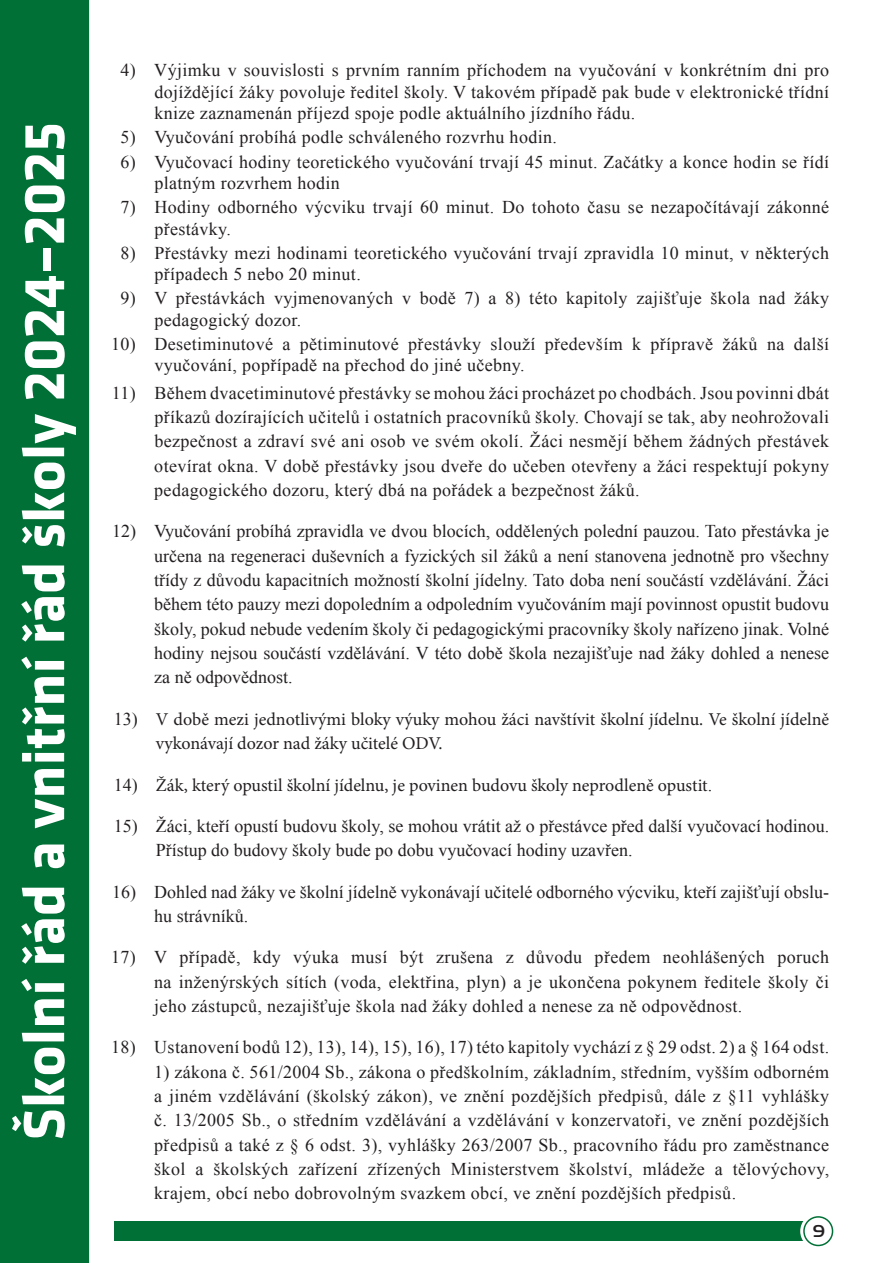
<style>
.page{position:relative;width:893px;height:1263px;background:#fff}
.page>*{position:absolute;margin:0;border:0;box-sizing:border-box;transform-origin:0 0}
.t1{font:700 60px "Klavika";color:#fff}
.t2{font:18px/24.3px "Times New Roman";letter-spacing:.02em;color:#231f20;text-align:justify}
.t3{font:18px/24.3px "Times New Roman";color:#231f20}
.t4{font:18px/24.3px "Minion Pro";color:#231f20}
.t5{font:500 18px "Handel Gothic DOT";color:#231f20}
.s1{font-family:"Times New Roman"}
</style>
<div class="page">
<div style="left:115px;top:1221px;width:698px;height:20px;background:#007036"></div>
<div style="left:800px;top:1213px;width:36px;height:36px;border:8px solid #fff;border-radius:50%"></div>
<div style="left:804px;top:1217px;width:28px;height:28px;background:#fff;border-radius:50%"></div>
<div style="left:803px;top:1216px;width:30px;height:30px;border:2px solid #007036;border-radius:50%"></div>
<div style="left:0;top:0;width:88px;height:1263px;background:#007036"></div>
<h1 class="t1" style="left:12px;top:1141px;width:1020px;rotate:-90deg">Školní řád a vnitřní řád školy 2024–2025</h1>
<p class="t2" style="left:154px;top:59px;width:676px;line-height:21.3px;text-indent:-34px">4) Výjimku v souvislosti s prvním ranním příchodem na vyučování v konkrétním dni pro dojíždějící žáky povoluje ředitel školy. V takovém případě pak bude v elektronické třídní knize zaznamenán příjezd spoje podle aktuálního jízdního řádu.</p>
<p class="t2" style="left:121px;top:125px;width:438px">5) Vyučování probíhá podle schváleného rozvrhu hodin.</p>
<p class="t2" style="left:154px;top:151px;width:676px;line-height:21.3px;text-indent:-34px">6) Vyučovací hodiny teoretického vyučování trvají 45 minut. Začátky a konce hodin se řídí platným rozvrhem hodin</p>
<p class="t2" style="left:154px;top:196px;width:676px;line-height:21.3px;text-indent:-34px">7) Hodiny odborného výcviku trvají 60 minut. Do tohoto času se nezapočítávají zákonné přestávky.</p>
<p class="t2" style="left:154px;top:242px;width:676px;line-height:21.3px;text-indent:-34px">8) Přestávky mezi hodinami teoretického vyučování trvají zpravidla 10 minut, v některých případech 5 nebo 20 minut.</p>
<p class="t2" style="left:154px;top:287px;width:676px;line-height:21.3px;text-indent:-34px">9) V přestávkách vyjmenovaných v bodě 7) a 8) této kapitoly zajišťuje škola nad žáky pedagogický dozor.</p>
<p class="t2" style="left:154px;top:333px;width:676px;line-height:21.3px;text-indent:-43px">10) Desetiminutové a pětiminutové přestávky slouží především k přípravě žáků na další vyučování, popřípadě na přechod do jiné učebny.</p>
<p class="t2" style="left:154px;top:380px;width:676px;text-indent:-42px">11) Během dvacetiminutové přestávky se mohou žáci procházet po chodbách. Jsou povinni dbát příkazů dozírajících učitelů i ostatních pracovníků školy. Chovají se tak, aby neohrožovali bezpečnost a zdraví své ani osob ve svém okolí. Žáci nesmějí během žádných přestávek otevírat okna. V době přestávky jsou dveře do učeben otevřeny a žáci respektují pokyny pedagogického dozoru, který dbá na pořádek a bezpečnost žáků.</p>
<p class="t2" style="left:154px;top:519px;width:676px;text-indent:-42px">12) Vyučování probíhá zpravidla ve dvou blocích, oddělených polední pauzou. Tato přestávka je určena na regeneraci duševních a fyzických sil žáků a není stanovena jednotně pro všechny třídy z důvodu kapacitních možností školní jídelny. Tato doba není součástí vzdělávání. Žáci během této pauzy mezi dopoledním a odpoledním vyučováním mají povinnost opustit budovu školy, pokud nebude vedením školy či pedagogickými pracovníky školy nařízeno jinak. Volné hodiny nejsou součástí vzdělávání. V této době škola nezajišťuje nad žáky dohled a nenese za ně odpovědnost.</p>
<p class="t4" style="left:156px;top:707px;width:675px;text-indent:-42px"><span class="s1">13)</span> V době mezi jednotlivými bloky výuky mohou žáci navštívit školní jídelnu. Ve školní jídelně vykonávají dozor nad žáky učitelé ODV.</p>
<p class="t4" style="left:114px;top:773px;width:600px"><span class="s1">14)</span> Žák, který opustil školní jídelnu, je povinen budovu školy neprodleně opustit<span class="s1">.</span></p>
<p class="t3" style="left:156px;top:813px;width:675px;text-indent:-42px">15) Žáci, kteří opustí budovu školy, se mohou vrátit až o přestávce před další vyučovací hodinou.<br>Přístup do budovy školy bude po dobu vyučovací hodiny uzavřen.</p>
<p class="t3" style="left:154px;top:879px;width:676px;text-indent:-42px">16) Dohled nad žáky ve školní jídelně vykonávají učitelé odborného výcviku, kteří zajišťují obslu&shy;hu strávníků.</p>
<p class="t2" style="left:154px;top:945px;width:676px;text-indent:-43px">17) V případě, kdy výuka musí být zrušena z důvodu předem neohlášených poruch na inženýrských sítích (voda, elektřina, plyn) a je ukončena pokynem ředitele školy či jeho zástupců, nezajišťuje škola nad žáky dohled a nenese za ně odpovědnost.</p>
<p class="t2" style="left:111px;top:1035px;width:719px">18) Ustanovení bodů 12), 13), 14), 15), 16), 17) této kapitoly vychází z § 29 odst. 2) a § 164 odst.</p>
<p class="t2" style="left:154px;top:1059px;width:676px">1) zákona č. 561/2004 Sb., zákona o předškolním, základním, středním, vyšším odborném a jiném vzdělávání (školský zákon), ve znění pozdějších předpisů, dále z §11 vyhlášky č. 13/2005 Sb., o středním vzdělávání a vzdělávání v konzervatoři, ve znění pozdějších předpisů a také z § 6 odst. 3), vyhlášky 263/2007 Sb., pracovního řádu pro zaměstnance škol a školských zařízení zřízených Ministerstvem školství, mládeže a tělovýchovy, krajem, obcí nebo dobrovolným svazkem obcí, ve znění pozdějších předpisů.</p>
<p class="t5" style="left:813px;top:1220px;width:14px">9</p>
</div>
